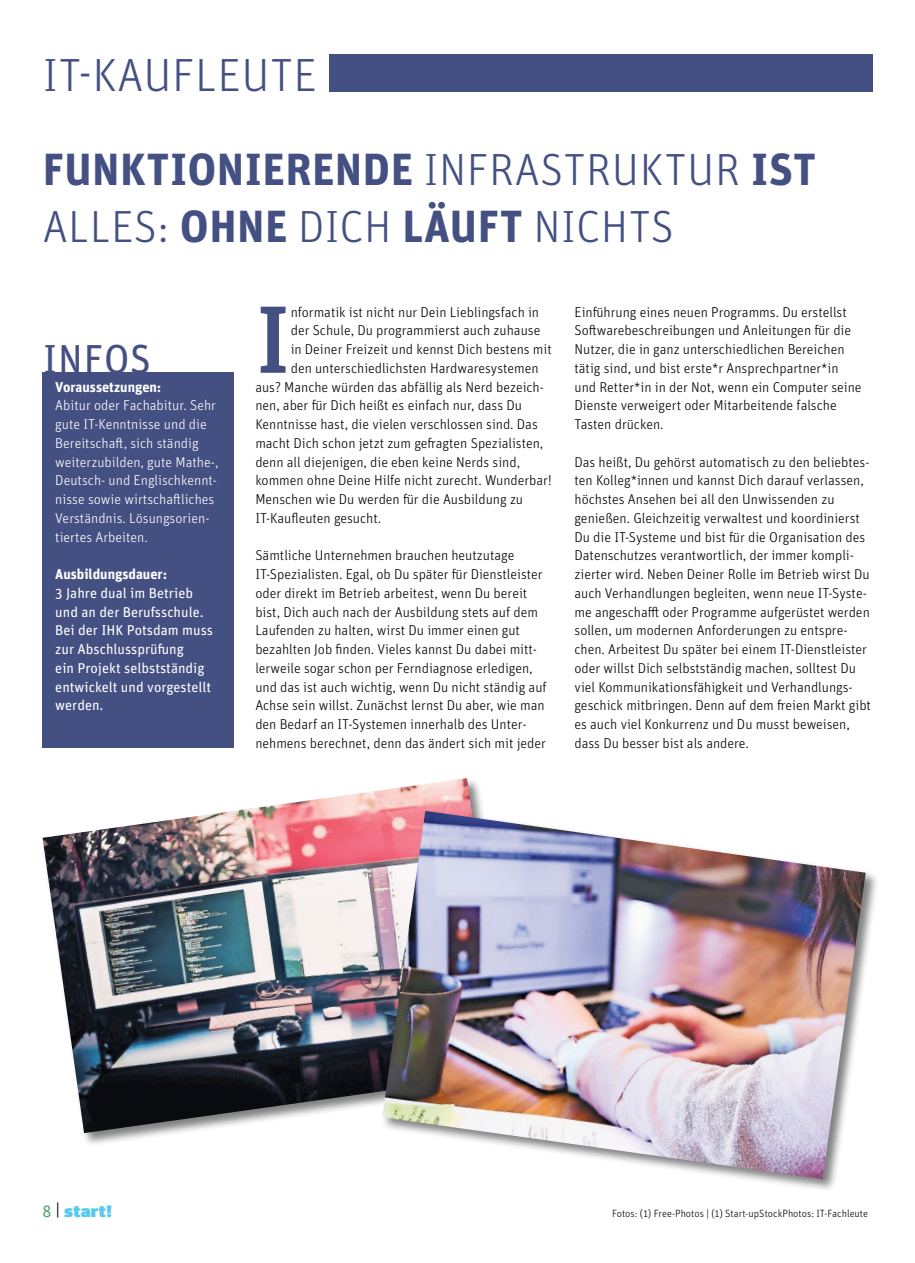
<style>
.page{position:relative;width:915px;height:1263px;background:#fff}
.page>*{position:absolute;margin:0;border:0;box-sizing:border-box;transform-origin:0 0}
.t1{font:500 95.55px "Unit OT";color:#445082}
.t2{font:300 46.5px "Unit OT";letter-spacing:.01em;color:#445082}
.t3{font:300 45px/56.2px "Unit OT";letter-spacing:.01em;color:#445082}
.t4{font:40.5px "Unit OT";letter-spacing:.01em;color:#445082}
.t5{font:900 16.5px "Unit OT";letter-spacing:.01em;color:#57c9ec;scale:1.25 1}
.t6{font:300 14.25px/18.8px "Unit OT";color:#000}
.t7{font:300 14.25px/18.8px "Unit OT";color:#fff}
.t8{font:14.25px/18.8px "Unit OT";color:#fff}
.t9{font:700 14.25px "Unit OT";color:#fff}
.t10{font:300 10.5px "Unit OT";color:#000}
.s1{font-weight:700}
.s2{font-weight:400;color:#48a56e}
.s3{font-weight:400;color:#000}
</style>
<div class="page">
<div style="left:328px;top:54px;width:544px;height:38px;background:#445082"></div>
<div style="left:43px;top:373px;width:191px;height:375px;background:#445082"></div>
<div style="left:41px;top:776px;width:481px;height:370px;background:#000;opacity:.5"></div>
<img style="left:43px;top:778px;width:465px;height:355px">
<div style="left:380px;top:809px;width:499px;height:384px;background:#000;opacity:.5"></div>
<img style="left:382px;top:811px;width:483px;height:368px">
<h2 class="t2" style="left:43px;top:47px;width:276px">IT-KAUFLEUTE</h2>
<h3 class="t3" style="left:43px;top:142px;width:774px"><span class="s1">FUNKTIONIERENDE</span> INFRASTRUKTUR <span class="s1">IST<br></span>ALLES: <span class="s1">OHNE</span> DICH <span class="s1">LÄUFT</span> NICHTS</h3>
<h3 class="t4" style="left:43px;top:333px;width:110px">INFOS</h3>
<p class="t9" style="left:55px;top:377px;width:108px">Voraussetzungen:</p>
<p class="t7" style="left:55px;top:396px;width:164px">Abitur oder Fachabitur. Sehr gute IT-Kenntnisse und die<br>Bereitschaft, sich ständig weiterzubilden, gute Mathe-,<br>Deutsch- und Englischkennt&shy;nisse sowie wirtschaftliches<br>Verständnis. Lösungsorien&shy;tiertes Arbeiten.</p>
<p class="t9" style="left:55px;top:565px;width:113px">Ausbildungsdauer:</p>
<p class="t8" style="left:55px;top:583px;width:159px">3 Jahre dual im Betrieb und an der Berufsschule.<br>Bei der IHK Potsdam muss zur Abschlussprüfung<br>ein Projekt selbstständig entwickelt und vorgestellt werden.</p>
<h1 class="t1" style="left:255px;top:278px;width:37px">I</h1>
<p class="t6" style="left:290px;top:302px;width:250px">nformatik ist nicht nur Dein Lieblingsfach in</p>
<p class="t6" style="left:290px;top:321px;width:251px">der Schule, Du programmierst auch zuhause</p>
<p class="t6" style="left:290px;top:340px;width:262px">in Deiner Freizeit und kennst Dich bestens mit</p>
<p class="t6" style="left:290px;top:359px;width:249px">den unterschiedlichsten Hardwaresystemen</p>
<p class="t6" style="left:255px;top:377px;width:290px">aus? Manche würden das abfällig als Nerd bezeich-</p>
<p class="t6" style="left:255px;top:396px;width:268px">nen, aber für Dich heißt es einfach nur, dass Du</p>
<p class="t6" style="left:255px;top:415px;width:284px">Kenntnisse hast, die vielen verschlossen sind. Das</p>
<p class="t6" style="left:255px;top:434px;width:289px">macht Dich schon jetzt zum gefragten Spezialisten,</p>
<p class="t6" style="left:255px;top:452px;width:266px">denn all diejenigen, die eben keine Nerds sind,</p>
<p class="t6" style="left:255px;top:471px;width:298px">kommen ohne Deine Hilfe nicht zurecht. Wunderbar!</p>
<p class="t6" style="left:255px;top:490px;width:269px">Menschen wie Du werden für die Ausbildung zu</p>
<p class="t6" style="left:255px;top:509px;width:127px">IT-Kaufleuten gesucht.</p>
<p class="t6" style="left:255px;top:546px;width:293px">Sämtliche Unternehmen brauchen heutzutage IT-Spezialisten. Egal, ob Du später für Dienstleister oder direkt im Betrieb arbeitest, wenn Du bereit bist, Dich auch nach der Ausbildung stets auf dem Laufenden zu halten, wirst Du immer einen gut bezahlten Job finden. Vieles kannst Du dabei mitt&shy;lerweile sogar schon per Ferndiagnose erledigen, und das ist auch wichtig, wenn Du nicht ständig auf Achse sein willst. Zunächst lernst Du aber, wie man den Bedarf an IT-Systemen innerhalb des Unter&shy;nehmens berechnet, denn das ändert sich mit jeder</p>
<p class="t6" style="left:574px;top:302px;width:288px">Einführung eines neuen Programms. Du erstellst Softwarebeschreibungen und Anleitungen für die Nutzer, die in ganz unterschiedlichen Bereichen tätig sind, und bist erste*r Ansprechpartner*in und Retter*in in der Not, wenn ein Computer seine Dienste verweigert oder Mitarbeitende falsche Tasten drücken.</p>
<p class="t6" style="left:574px;top:452px;width:298px">Das heißt, Du gehörst automatisch zu den beliebtes&shy;ten Kolleg*innen und kannst Dich darauf verlassen, höchstes Ansehen bei all den Unwissenden zu genießen. Gleichzeitig verwaltest und koordinierst Du die IT-Systeme und bist für die Organisation des Datenschutzes verantwortlich, der immer kompli&shy;zierter wird. Neben Deiner Rolle im Betrieb wirst Du auch Verhandlungen begleiten, wenn neue IT-Syste&shy;me angeschafft oder Programme aufgerüstet werden sollen, um modernen Anforderungen zu entspre&shy;chen. Arbeitest Du später bei einem IT-Dienstleister oder willst Dich selbstständig machen, solltest Du viel Kommunikationsfähigkeit und Verhandlungs&shy;geschick mitbringen. Denn auf dem freien Markt gibt es auch viel Konkurrenz und Du musst beweisen, dass Du besser bist als andere.</p>
<p class="t5" style="left:43px;top:1200px;width:57px"><span class="s2">8</span> <span class="s3">|</span> start!</p>
<p class="t10" style="left:612px;top:1207px;width:257px">Fotos: (1) Free-Photos | (1) Start-upStockPhotos: IT-Fachleute</p>
</div>
